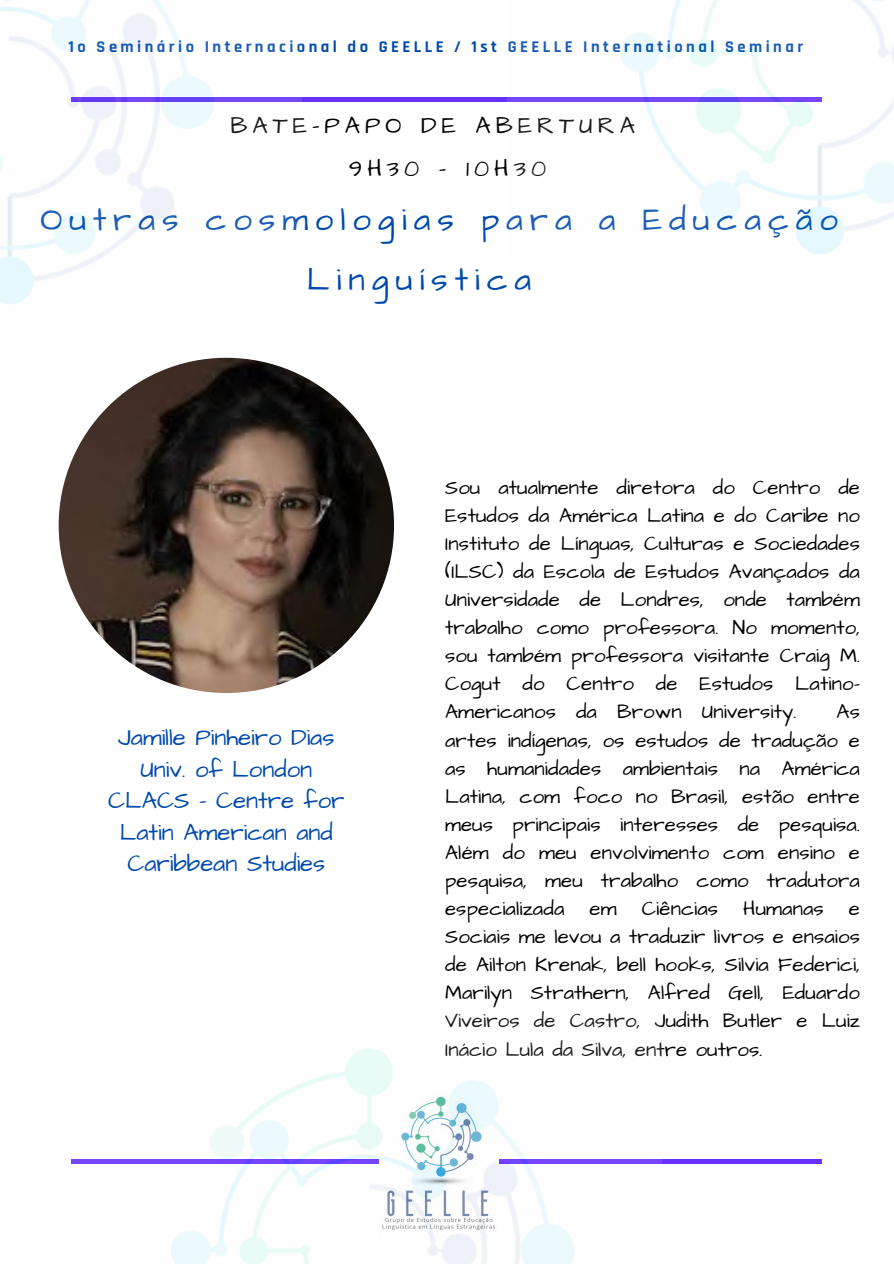
<style>
.page{position:relative;width:894px;height:1264px;background:#fff}
.page>*{position:absolute;margin:0;border:0;box-sizing:border-box;transform-origin:0 0}
.t1{font:33px/59.7px "Architects Daughter";letter-spacing:.21em;color:#004aad}
.t2{font:24px/31.5px "Architects Daughter";color:#004aad;text-align:center}
.t3{font:24px/42.8px "Architects Daughter";letter-spacing:.21em;color:#000}
.t4{font:20.4px/28px "Architects Daughter";letter-spacing:.005em;color:#000;text-align:justify}
.t5{font:700 16.5px "Rajdhani";letter-spacing:.21em;color:#004aad}
</style>
<div class="page">
<hr style="left:71px;top:98px;width:750px;height:3px;background:#6630ff">
<hr style="left:71px;top:1159px;width:750px;height:3px;background:#6630ff">
<img style="left:59px;top:358px;width:335px;height:335px;border-radius:50%">
<img style="left:508px;top:0;width:385px;height:255px">
<img style="left:0;top:0;width:301px;height:305px">
<img style="left:71px;top:1048px;width:590px;height:215px">
<h1 class="t5" style="left:69px;top:37px;width:735px">1o Seminário Internacional do GEELLE / 1st GEELLE International Seminar</h1>
<h3 class="t3" style="left:349px;top:105px;width:288px;text-indent:-118px">BATE-PAPO DE ABERTURA<br>9H30 - 10H30</h3>
<h3 class="t1" style="left:307px;top:191px;width:532px;text-indent:-266px">Outras cosmologias para a Educação<br>Linguística</h3>
<p class="t2" style="left:108px;top:722px;width:238px">Jamille Pinheiro Dias<br>Univ. of London<br>CLACS - Centre for<br>Latin American and<br>Caribbean Studies</p>
<p class="t4" style="left:445px;top:474px;width:416px">Sou atualmente diretora do Centro de Estudos da América Latina e do Caribe no Instituto de Línguas, Culturas e Sociedades (ILSC) da Escola de Estudos Avançados da Universidade de Londres, onde também trabalho como professora. No momento, sou também professora visitante Craig M.<br>Cogut do Centro de Estudos Latino-Americanos da Brown University.</p>
<p class="t4" style="left:445px;top:698px;width:416px;text-indent:391px">As artes indígenas, os estudos de tradução e as humanidades ambientais na América Latina, com foco no Brasil, estão entre meus principais interesses de pesquisa.<br>Além do meu envolvimento com ensino e pesquisa, meu trabalho como tradutora especializada em Ciências Humanas e Sociais me levou a traduzir livros e ensaios de Ailton Krenak, bell hooks, Silvia Federici, Marilyn Strathern, Alfred Gell, Eduardo Viveiros de Castro, Judith Butler e Luiz Inácio Lula da Silva, entre outros.</p>
</div>
